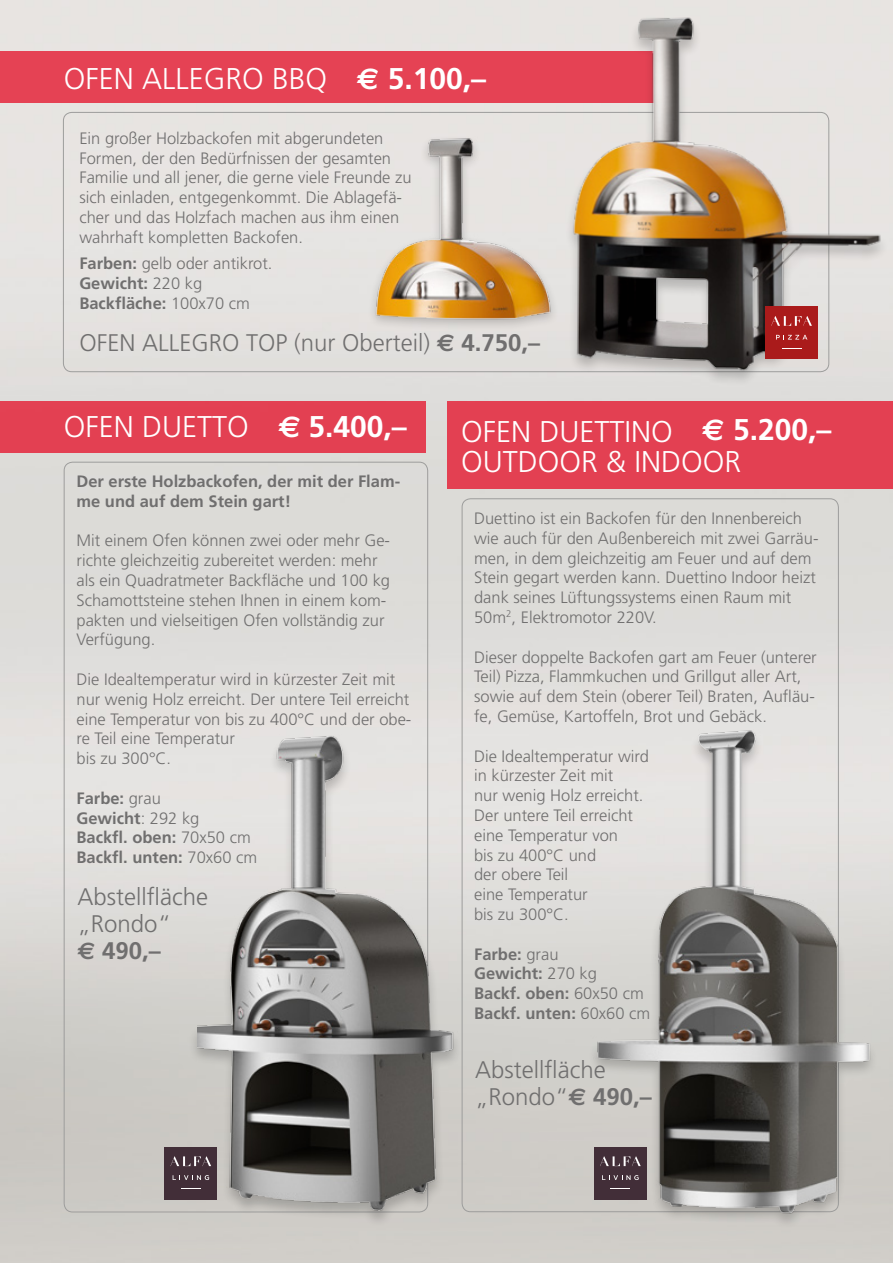
<style>
.page{position:relative;width:893px;height:1263px;background:#fff}
.page>*{position:absolute;margin:0;border:0;box-sizing:border-box;transform-origin:0 0}
.t1{font:300 30px/30px "Frutiger";color:#fff}
.t2{font:700 30px "Frutiger";color:#fff}
.t3{font:300 24px/27px "Frutiger";color:#706f6f}
.t4{font:300 16.5px/19.8px "Frutiger";color:#706f6f}
.t5{font:700 16.5px/19.8px "Frutiger";color:#706f6f}
.s1{font-family:"Euro Sans";font-weight:700}
.s2{font-weight:700}
.s3{font-weight:300}
.s4{font-family:"Euro Sans"}
</style>
<div class="page">
<img style="left:0;top:0;width:893px;height:1263px">
<div style="left:0;top:401px;width:425px;height:51px;background:#e34052"></div>
<div style="left:0;top:51px;width:672px;height:52px;background:#e54254"></div>
<div style="left:448px;top:401px;width:445px;height:88px;background:#e34052"></div>
<div style="left:165px;top:1147px;width:52px;height:52px;background:#422e38"></div>
<svg style="left:173px;top:1175px;width:15px;height:5px"></svg>
<svg style="left:170px;top:1156px;width:18px;height:10px"></svg>
<img style="left:557px;top:0;width:333px;height:401px">
<div style="left:368px;top:135px;width:191px;height:197px;background:#e5e3e1"></div>
<img style="left:373px;top:138px;width:180px;height:187px">
<div style="left:765px;top:307px;width:53px;height:52px;background:#aa1b1b"></div>
<svg style="left:782px;top:348px;width:19px;height:1px"></svg>
<svg style="left:776px;top:335px;width:31px;height:5px"></svg>
<svg style="left:771px;top:316px;width:41px;height:10px"></svg>
<div style="left:188px;top:735px;width:274px;height:492px;background:#000;opacity:.2"></div>
<img style="left:198px;top:715px;width:277px;height:518px">
<img style="left:587px;top:722px;width:289px;height:514px">
<h1 class="t1" style="left:64px;top:64px;width:424px">OFEN ALLEGRO BBQ <span class="s1">€</span> <span class="s2">5.100,–</span></h1>
<p class="t4" style="left:79px;top:128px;width:334px">Ein großer Holzbackofen mit abgerundeten Formen, der den Bedürfnissen der gesamten Familie und all jener, die gerne viele Freunde zu sich einladen, entgegenkommt. Die Ablagefä&shy;cher und das Holzfach machen aus ihm einen wahrhaft kompletten Backofen.</p>
<p class="t4" style="left:79px;top:253px;width:195px"><span class="s2">Farben:</span> gelb oder antikrot.<br><span class="s2">Gewicht:</span> 220 kg<br><span class="s2">Backfläche:</span> 100x70 cm</p>
<h2 class="t3" style="left:79px;top:329px;width:462px">OFEN ALLEGRO TOP (nur Oberteil) <span class="s1">€</span> <span class="s2">4.750,–</span></h2>
<h1 class="t1" style="left:64px;top:412px;width:345px">OFEN DUETTO <span class="s1">€</span> <span class="s2">5.400,–</span></h1>
<p class="t5" style="left:77px;top:471px;width:325px">Der erste Holzbackofen, der mit der Flam&shy;me und auf dem Stein gart!</p>
<p class="t4" style="left:77px;top:531px;width:315px">Mit einem Ofen können zwei oder mehr Ge&shy;richte gleichzeitig zubereitet werden: mehr als ein Quadratmeter Backfläche und 100 kg Schamottsteine stehen Ihnen in einem kom&shy;pakten und vielseitigen Ofen vollständig zur Verfügung.</p>
<p class="t4" style="left:77px;top:669px;width:336px">Die Idealtemperatur wird in kürzester Zeit mit nur wenig Holz erreicht. Der untere Teil erreicht eine Temperatur von bis zu 400°C und der obe&shy;re Teil eine Temperatur<br>bis zu 300°C.</p>
<p class="t5" style="left:77px;top:788px;width:182px">Farbe: <span class="s3">grau<br></span>Gewicht<span class="s3">: 292 kg<br></span>Backfl. oben: <span class="s3">70x50 cm<br></span>Backfl. unten: <span class="s3">70x60 cm</span></p>
<h2 class="t3" style="left:78px;top:884px;width:132px">Abstellfläche „Rondo“<br><span class="s1">€</span> <span class="s2">490,–</span></h2>
<h1 class="t2" style="left:702px;top:412px;width:131px"><span class="s4">€</span> 5.200,–</h1>
<h1 class="t1" style="left:461px;top:416px;width:282px">OFEN DUETTINO<br>OUTDOOR &amp; INDOOR</h1>
<p class="t4" style="left:474px;top:508px;width:346px">Duettino ist ein Backofen für den Innenbereich wie auch für den Außenbereich mit zwei Garräu&shy;men, in dem gleichzeitig am Feuer und auf dem Stein gegart werden kann. Duettino Indoor heizt dank seines Lüftungssystems einen Raum mit 50m<sup>2</sup>, Elektromotor 220V.</p>
<p class="t4" style="left:474px;top:647px;width:344px">Dieser doppelte Backofen gart am Feuer (unterer Teil) Pizza, Flammkuchen und Grillgut aller Art, sowie auf dem Stein (oberer Teil) Braten, Aufläu&shy;fe, Gemüse, Kartoffeln, Brot und Gebäck.</p>
<p class="t4" style="left:474px;top:746px;width:176px">Die Idealtemperatur wird in kürzester Zeit mit<br>nur wenig Holz erreicht.<br>Der untere Teil erreicht eine Temperatur von<br>bis zu 400°C und<br>der obere Teil<br>eine Temperatur<br>bis zu 300°C.</p>
<p class="t5" style="left:474px;top:944px;width:178px">Farbe: <span class="s3">grau<br></span>Gewicht: <span class="s3">270 kg<br></span>Backf. oben: <span class="s3">60x50 cm<br></span>Backf. unten: <span class="s3">60x60 cm</span></p>
<h2 class="t3" style="left:475px;top:1056px;width:178px">Abstellfläche „Rondo“<span class="s1">€</span> <span class="s2">490,–</span></h2>
</div>
